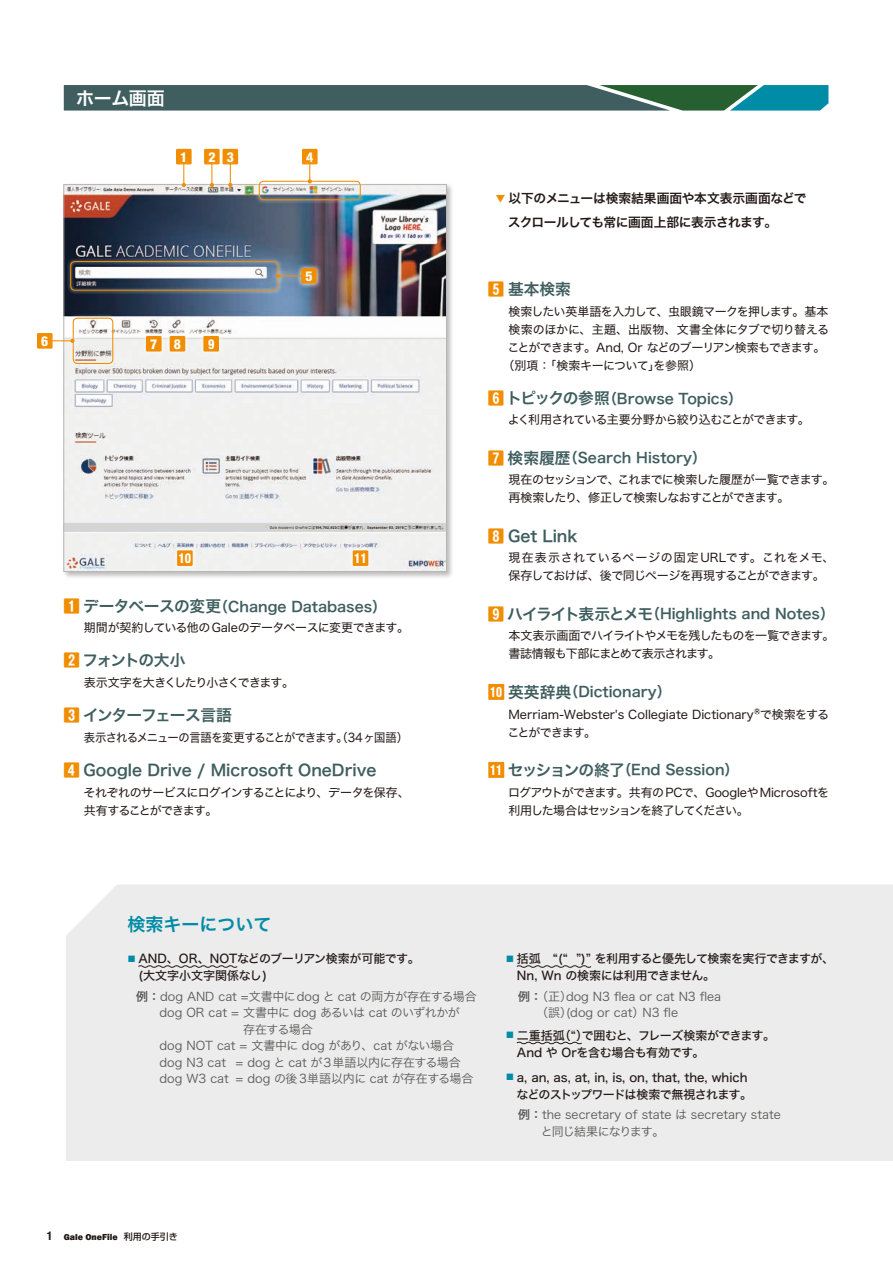
<style>
.page{position:relative;width:893px;height:1263px;background:#fff}
.page>*{position:absolute;margin:0;border:0;box-sizing:border-box;transform-origin:0 0}
.t1{font:18px "Hira Kaku Std W6";color:#008ca6}
.t2{font:18px "Hira Kaku Std W6";letter-spacing:-.025em;color:#fff}
.t3{font:15.75px "Hira Kaku Std W6";color:#405e5f}
.t4{font:15.75px "Hira Kaku Std W6";letter-spacing:-.06em;color:#405e5f}
.t5{font:15.75px "Hira Kaku Std W6";letter-spacing:-.1em;color:#405e5f}
.t6{font:14.25px "Hira Kaku Std W6";color:#405e5f}
.t7{font:800 condensed 13.65px "Helvetica Neue";color:#fff}
.t8{font:800 condensed 13.65px "Helvetica Neue";color:#fff;scale:.9 1}
.t9{font:12.75px/23.7px "Hira Kaku Std W6";letter-spacing:-.02em;color:#231916}
.t10{font:12px/16.5px "Hira Kaku Std W3";color:#595857}
.t11{font:12px/18px "Hira Kaku Std W4";letter-spacing:-.05em;color:#231916}
.t12{font:12px/17.2px "Hira Kaku Std W5";letter-spacing:-.025em;color:#231916}
.t13{font:12px/18px "Hira Kaku Std W4";letter-spacing:-.07em;color:#231916}
.t14{font:12px/18px "Hira Kaku Std W4";letter-spacing:-.01em;color:#231916}
.t15{font:12px/18px "Hira Kaku Std W4";letter-spacing:-.075em;color:#231916}
.t16{font:12px/18px "Hira Kaku Std W4";color:#231916}
.t17{font:12px "Hira Kaku Std W4";letter-spacing:-.085em;color:#231916}
.t18{font:12px/17.2px "Hira Kaku Std W5";letter-spacing:-.045em;color:#231916}
.t19{font:12px/17.2px "Hira Kaku Std W5";letter-spacing:-.005em;color:#231916}
.t20{font:12px "Hira Kaku Std W4";letter-spacing:-.07em;color:#231916;scale:.94 1}
.t21{font:800 9px "Franklin Gothic";color:#231916}
.s1{font-family:"Gothic MB101 Pro";font-weight:700;font-size:15.75px;color:#f18d00}
.s2{font-size:15.75px}
.s3{font-family:"Gothic MB101 Pro";font-weight:700;color:#f18d00}
.s4{font-family:"Koz Min Pr 6 N";font-size:9.45px;color:#f18d00}
.s5{font-family:"Helvetica Neue";font-weight:800;font-stretch:condensed;color:#fff}
.s6{font-family:"Hira Kaku Std W4";font-size:8.4px;color:#008ca6}
.s7{font-family:"Hira Kaku Std W6"}
.s8{font-family:"Helvetica Neue";font-weight:700;font-stretch:condensed;font-size:12px}
.s9{font-family:"Shin Go Pro";font-weight:500}
</style>
<div class="page">
<div style="left:66px;top:885px;width:827px;height:276px;background:#ececec"></div>
<div style="left:62px;top:183px;width:392px;height:396px;background:#231916;opacity:.3"></div>
<img style="left:66px;top:186px;width:379px;height:384px">
<div style="left:302px;top:149px;width:16px;height:15px;background:#f18d00"></div>
<svg style="left:348px;top:545px;width:25px;height:26px"></svg>
<div style="left:353px;top:550px;width:15px;height:16px;background:#f18d00"></div>
<svg style="left:172px;top:545px;width:26px;height:26px"></svg>
<div style="left:177px;top:550px;width:16px;height:16px;background:#f18d00"></div>
<svg style="left:198px;top:331px;width:26px;height:26px"></svg>
<div style="left:203px;top:336px;width:16px;height:16px;background:#f18d00"></div>
<svg style="left:167px;top:331px;width:23px;height:26px"></svg>
<div style="left:170px;top:336px;width:15px;height:16px;background:#f18d00"></div>
<svg style="left:141px;top:331px;width:26px;height:26px"></svg>
<div style="left:146px;top:336px;width:16px;height:16px;background:#f18d00"></div>
<div style="left:37px;top:333px;width:16px;height:16px;background:#f18d00"></div>
<div style="left:176px;top:149px;width:16px;height:15px;background:#f18d00"></div>
<div style="left:204px;top:149px;width:16px;height:15px;background:#f18d00"></div>
<svg style="left:217px;top:148px;width:22px;height:7px"></svg>
<div style="left:223px;top:149px;width:15px;height:15px;background:#f18d00"></div>
<svg style="left:296px;top:263px;width:26px;height:26px"></svg>
<div style="left:301px;top:268px;width:16px;height:16px;background:#f18d00"></div>
<svg style="left:138px;top:965px;width:100px;height:3px"></svg>
<svg style="left:516px;top:965px;width:76px;height:3px"></svg>
<svg style="left:516px;top:1041px;width:66px;height:4px"></svg>
<svg style="left:175px;top:155px;width:18px;height:39px"></svg>
<svg style="left:182px;top:162px;width:4px;height:25px"></svg>
<svg style="left:203px;top:155px;width:18px;height:39px"></svg>
<svg style="left:210px;top:162px;width:4px;height:25px"></svg>
<svg style="left:221px;top:155px;width:19px;height:39px"></svg>
<svg style="left:228px;top:162px;width:4px;height:25px"></svg>
<div style="left:67px;top:258px;width:215px;height:36px;background:#fff;opacity:.75"></div>
<div style="left:70px;top:261px;width:209px;height:30px;border:1px solid #f18d00;border-radius:4px"></div>
<div style="left:69px;top:314px;width:48px;height:53px;background:#fff;opacity:.75"></div>
<div style="left:73px;top:318px;width:40px;height:46px;border:1px solid #f18d00;border-radius:4px"></div>
<div style="left:255px;top:177px;width:109px;height:27px;background:#fff;opacity:.75"></div>
<div style="left:259px;top:181px;width:102px;height:19px;border:1px solid #f18d00;border-radius:4px"></div>
<svg style="left:44px;top:331px;width:38px;height:19px"></svg>
<svg style="left:50px;top:339px;width:25px;height:4px"></svg>
<svg style="left:269px;top:267px;width:40px;height:18px"></svg>
<svg style="left:276px;top:274px;width:27px;height:4px"></svg>
<svg style="left:301px;top:153px;width:18px;height:38px"></svg>
<svg style="left:308px;top:159px;width:4px;height:24px"></svg>
<svg style="left:64px;top:85px;width:764px;height:26px;background:#3e6967"></svg>
<div style="left:488px;top:684px;width:16px;height:16px;background:#f18d00"></div>
<div style="left:488px;top:762px;width:16px;height:16px;background:#f18d00"></div>
<h1 class="t2" style="left:76px;top:84px;width:90px">ホーム画面</h1>
<p class="t7" style="left:180px;top:148px;width:9px">1</p>
<p class="t7" style="left:208px;top:148px;width:27px">2 3</p>
<p class="t7" style="left:41px;top:333px;width:9px">6</p>
<p class="t7" style="left:150px;top:336px;width:32px">7 8</p>
<p class="t8" style="left:208px;top:336px;width:9px">9</p>
<p class="t7" style="left:306px;top:148px;width:9px">4</p>
<p class="t7" style="left:305px;top:268px;width:9px">5</p>
<p class="t8" style="left:179px;top:550px;width:16px">10</p>
<p class="t8" style="left:354px;top:550px;width:16px">11</p>
<p class="t6" style="left:64px;top:595px;width:324px"><span class="s1">1</span> <span class="s2">データベースの変更</span>（Change Databases）</p>
<p class="t11" style="left:84px;top:619px;width:327px">期間が契約している他のGaleのデータベースに変更できます。</p>
<h2 class="t5" style="left:64px;top:648px;width:123px"><span class="s3">2</span> フォントの大小</h2>
<p class="t17" style="left:84px;top:673px;width:212px">表示文字を大きくしたり小さくできます。</p>
<h2 class="t4" style="left:64px;top:703px;width:170px"><span class="s3">3</span> インターフェース言語</h2>
<p class="t20" style="left:84px;top:728px;width:346px">表示されるメニューの言語を変更することができます。（34ヶ国語）</p>
<h2 class="t3" style="left:64px;top:758px;width:314px"><span class="s3">4</span> Google Drive / Microsoft OneDrive</h2>
<p class="t13" style="left:84px;top:783px;width:328px">それぞれのサービスにログインすることにより、データを保存、共有することができます。</p>
<p class="t9" style="left:508px;top:187px;width:300px;text-indent:-12px"><span class="s4">▼</span> 以下のメニューは検索結果画面や本文表示画面などでスクロールしても常に画面上部に表示されます。</p>
<h2 class="t3" style="left:488px;top:277px;width:84px"><span class="s3">5</span> 基本検索</h2>
<p class="t11" style="left:508px;top:302px;width:321px">検索したい英単語を入力して、虫眼鏡マークを押します。基本</p>
<p class="t14" style="left:508px;top:320px;width:322px">検索のほかに、主題、出版物、文書全体にタブで切り替える</p>
<p class="t17" style="left:508px;top:338px;width:319px">ことができます。And, Or などのブーリアン検索もできます。</p>
<p class="t11" style="left:502px;top:356px;width:200px">（別項：「検索キーについて」を参照）</p>
<p class="t6" style="left:488px;top:387px;width:256px"><span class="s1">6</span><span class="s2">トピックの参照</span>（Browse Topics）</p>
<p class="t15" style="left:508px;top:411px;width:304px">よく利用されている主要分野から絞り込むことができます。</p>
<p class="t6" style="left:488px;top:447px;width:219px"><span class="s1">7</span> <span class="s2">検索履歴</span>（Search History）</p>
<p class="t13" style="left:508px;top:471px;width:327px">現在のセッションで、これまでに検索した履歴が一覧できます。再検索したり、修正して検索しなおすことができます。</p>
<h2 class="t3" style="left:488px;top:524px;width:91px"><span class="s3">8</span> Get Link</h2>
<p class="t14" style="left:508px;top:549px;width:327px">現在表示されているページの固定URLです。これをメモ、保存しておけば、後で同じページを再現することができます。</p>
<p class="t6" style="left:488px;top:603px;width:347px"><span class="s1">9</span> <span class="s2">ハイライト表示とメモ</span>（Highlights and Notes）</p>
<p class="t15" style="left:508px;top:627px;width:327px">本文表示画面でハイライトやメモを残したものを一覧できます。書誌情報も下部にまとめて表示されます。</p>
<p class="t6" style="left:490px;top:681px;width:182px"><span class="s5">10</span> <span class="s2">英英辞典</span>（Dictionary）</p>
<p class="t16" style="left:508px;top:705px;width:323px">Merriam-Webster's Collegiate Dictionary®で検索をすることができます。</p>
<p class="t6" style="left:490px;top:759px;width:250px"><span class="s5">11</span> <span class="s2">セッションの終了</span>（End Session）</p>
<p class="t11" style="left:508px;top:783px;width:322px">ログアウトができます。共有のPCで、GoogleやMicrosoftを利用した場合はセッションを終了してください。</p>
<h1 class="t1" style="left:128px;top:910px;width:145px">検索キーについて</h1>
<p class="t19" style="left:138px;top:950px;width:283px;text-indent:-11px"><span class="s6">■</span> AND、OR、NOTなどのブーリアン検索が可能です。(大文字小文字関係なし)</p>
<p class="t10" style="left:136px;top:988px;width:342px"><span class="s7">例：</span>dog AND cat =文書中にdog と cat の両方が存在する場合</p>
<p class="t10" style="left:159px;top:1004px;width:302px">dog OR cat = 文書中に dog あるいは cat のいずれかが</p>
<p class="t10" style="left:243px;top:1021px;width:71px">存在する場合</p>
<p class="t10" style="left:159px;top:1037px;width:296px">dog NOT cat = 文書中に dog があり、cat がない場合</p>
<p class="t10" style="left:159px;top:1054px;width:303px">dog N3 cat = dog と cat が３単語以内に存在する場合</p>
<p class="t10" style="left:159px;top:1070px;width:316px">dog W3 cat = dog の後3単語以内に cat が存在する場合</p>
<p class="t18" style="left:517px;top:950px;width:319px;text-indent:-11px"><span class="s6">■</span> 括弧　“(“ ”)” を利用すると優先して検索を実行できますが、<br>Nn, Wn の検索には利用できません。</p>
<p class="t10" style="left:536px;top:988px;width:199px;text-indent:-18px"><span class="s7">例：</span>（正）dog N3 flea or cat N3 flea　（誤）(dog or cat）N3 fle</p>
<p class="t12" style="left:517px;top:1026px;width:260px;text-indent:-11px"><span class="s6">■</span> 二重括弧（“）で囲むと、フレーズ検索ができます。<br>And や Orを含む場合も有効です。</p>
<p class="t12" style="left:506px;top:1068px;width:255px;text-align:center"><span class="s6">■</span> a, an, as, at, in, is, on, that, the, which　などのストップワードは検索で無視されます。</p>
<p class="t10" style="left:541px;top:1106px;width:241px;text-indent:-23px"><span class="s7">例：</span>the secretary of state は secretary stateと同じ結果になります。</p>
<p class="t21" style="left:47px;top:1231px;width:132px"><span class="s8">1</span> Gale OneFile <span class="s9">利用の手引き</span></p>
</div>
